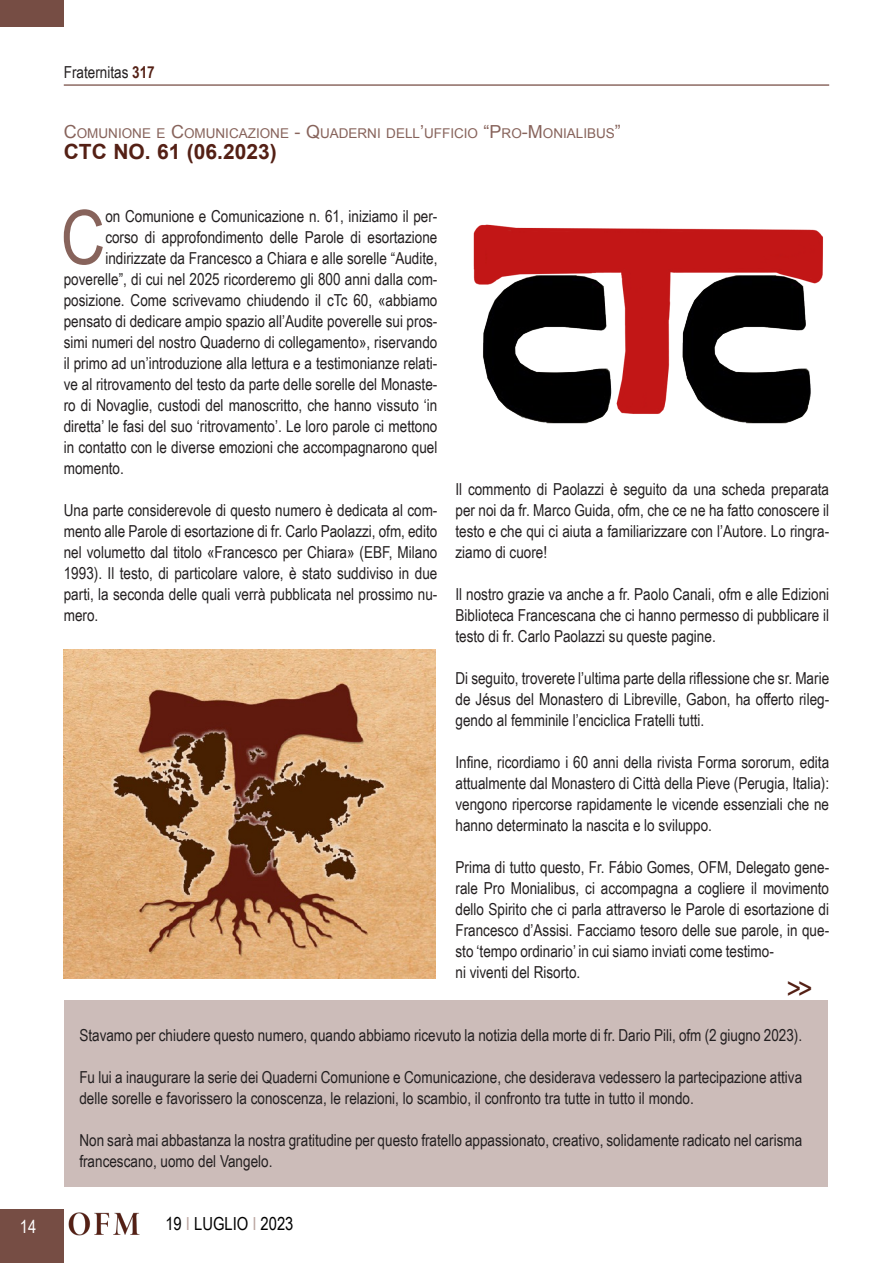
<style>
.page{position:relative;width:893px;height:1263px;background:#fff}
.page>*{position:absolute;margin:0;border:0;box-sizing:border-box;transform-origin:0 0}
.Testo_normal{font:75.15px "Arial Narrow";color:#87635b}
.Testo_sinEspacio{font:30px "Arial Narrow";color:#542015}
.Titolo{font:700 21px "Arial";color:#542015}
.t1{font:18px "Arial Narrow";color:#000}
.t2{font:18px "Arial Narrow";color:#fff}
.Testo_normal-2{font:16.5px/21px "Arial Narrow";color:#231f20;text-align:justify}
.Titolo_piccolo{font:13.5px "Arial";color:#87635b}
.s1{font-weight:700;color:#542015}
.s2{font-size:18px}
.s3{color:#bba6a1}
</style>
<div class="page">
<div style="left:0;top:1209px;width:64px;height:54px;background:#764d44"></div>
<hr style="left:64px;top:85px;width:765px;height:1px;background:#542015">
<div style="left:0;top:0;width:64px;height:27px;background:#764d44"></div>
<img style="left:69px;top:1212px;width:71px;height:24px">
<img style="left:473px;top:224px;width:350px;height:200px">
<img style="left:64px;top:649px;width:372px;height:329px">
<div style="left:64px;top:1001px;width:764px;height:186px;background:#ccbcb9"></div>
<p class="t2" style="left:20px;top:1213px;width:18px">14</p>
<p class="Testo_normal-2" style="left:64px;top:61px;width:93px">Fraternitas <span class="s1">317</span></p>
<p class="Titolo_piccolo" style="left:64px;top:124px;width:559px"><span class="s2">C</span>OMUNIONE E <span class="s2">C</span>OMUNICAZIONE <span class="s2">- Q</span>UADERNI DELL<span class="s2">’</span>UFFICIO <span class="s2">“P</span>RO<span class="s2">-M</span>ONIALIBUS<span class="s2">”</span></p>
<p class="Titolo" style="left:64px;top:138px;width:215px">CTC NO. 61 (06.2023)</p>
<p class="Testo_normal" style="left:61px;top:182px;width:46px">C</p>
<p class="Testo_normal-2" style="left:105px;top:205px;width:334px">on Comunione e Comunicazione n. 61, iniziamo il per-</p>
<p class="Testo_normal-2" style="left:105px;top:226px;width:334px">corso di approfondimento delle Parole di esortazione</p>
<p class="Testo_normal-2" style="left:105px;top:247px;width:334px">indirizzate da Francesco a Chiara e alle sorelle “Audite,</p>
<p class="Testo_normal-2" style="left:64px;top:268px;width:375px">poverelle”, di cui nel 2025 ricorderemo gli 800 anni dalla com-</p>
<p class="Testo_normal-2" style="left:64px;top:289px;width:375px">posizione. Come scrivevamo chiudendo il cTc 60, «abbiamo</p>
<p class="Testo_normal-2" style="left:64px;top:310px;width:375px">pensato di dedicare ampio spazio all’Audite poverelle sui pros-</p>
<p class="Testo_normal-2" style="left:64px;top:331px;width:375px">simi numeri del nostro Quaderno di collegamento», riservando</p>
<p class="Testo_normal-2" style="left:64px;top:352px;width:375px">il primo ad un’introduzione alla lettura e a testimonianze relati-</p>
<p class="Testo_normal-2" style="left:64px;top:373px;width:375px">ve al ritrovamento del testo da parte delle sorelle del Monaste-</p>
<p class="Testo_normal-2" style="left:64px;top:394px;width:375px">ro di Novaglie, custodi del manoscritto, che hanno vissuto ‘in</p>
<p class="Testo_normal-2" style="left:64px;top:415px;width:375px">diretta’ le fasi del suo ‘ritrovamento’. Le loro parole ci mettono</p>
<p class="Testo_normal-2" style="left:64px;top:436px;width:375px">in contatto con le diverse emozioni che accompagnarono quel</p>
<p class="Testo_normal-2" style="left:64px;top:457px;width:62px">momento.</p>
<p class="Testo_normal-2" style="left:64px;top:499px;width:375px">Una parte considerevole di questo numero è dedicata al com&shy;mento alle Parole di esortazione di fr. Carlo Paolazzi, ofm, edito nel volumetto dal titolo «Francesco per Chiara» (EBF, Milano 1993). Il testo, di particolare valore, è stato suddiviso in due parti, la seconda delle quali verrà pubblicata nel prossimo nu&shy;mero.</p>
<p class="Testo_normal-2" style="left:455px;top:478px;width:375px">Il commento di Paolazzi è seguito da una scheda preparata per noi da fr. Marco Guida, ofm, che ce ne ha fatto conoscere il testo e che qui ci aiuta a familiarizzare con l’Autore. Lo ringra&shy;ziamo di cuore!</p>
<p class="Testo_normal-2" style="left:455px;top:583px;width:375px">Il nostro grazie va anche a fr. Paolo Canali, ofm e alle Edizioni Biblioteca Francescana che ci hanno permesso di pubblicare il testo di fr. Carlo Paolazzi su queste pagine.</p>
<p class="Testo_normal-2" style="left:455px;top:667px;width:375px">Di seguito, troverete l’ultima parte della riflessione che sr. Marie de Jésus del Monastero di Libreville, Gabon, ha offerto rileg&shy;gendo al femminile l’enciclica Fratelli tutti.</p>
<p class="Testo_normal-2" style="left:455px;top:751px;width:375px">Infine, ricordiamo i 60 anni della rivista Forma sororum, edita attualmente dal Monastero di Città della Pieve (Perugia, Italia): vengono ripercorse rapidamente le vicende essenziali che ne hanno determinato la nascita e lo sviluppo.</p>
<p class="Testo_normal-2" style="left:455px;top:856px;width:375px;text-align:left">Prima di tutto questo, Fr. Fábio Gomes, OFM, Delegato gene&shy;rale Pro Monialibus, ci accompagna a cogliere il movimento dello Spirito che ci parla attraverso le Parole di esortazione di Francesco d’Assisi. Facciamo tesoro delle sue parole, in que&shy;sto ‘tempo ordinario’ in cui siamo inviati come testimo-<br>ni viventi del Risorto.</p>
<p class="Testo_sinEspacio" style="left:787px;top:966px;width:27px">&gt;&gt;</p>
<p class="Testo_normal-2" style="left:79px;top:1024px;width:724px">Stavamo per chiudere questo numero, quando abbiamo ricevuto la notizia della morte di fr. Dario Pili, ofm (2 giugno 2023).</p>
<p class="Testo_normal-2" style="left:79px;top:1066px;width:724px">Fu lui a inaugurare la serie dei Quaderni Comunione e Comunicazione, che desiderava vedessero la partecipazione attiva delle sorelle e favorissero la conoscenza, le relazioni, lo scambio, il confronto tra tutte in tutto il mondo.</p>
<p class="Testo_normal-2" style="left:79px;top:1129px;width:724px">Non sarà mai abbastanza la nostra gratitudine per questo fratello appassionato, creativo, solidamente radicato nel carisma francescano, uomo del Vangelo.</p>
<p class="t1" style="left:165px;top:1210px;width:130px">19 <span class="s3">I</span> LUGLIO <span class="s3">I</span> 2023</p>
</div>
